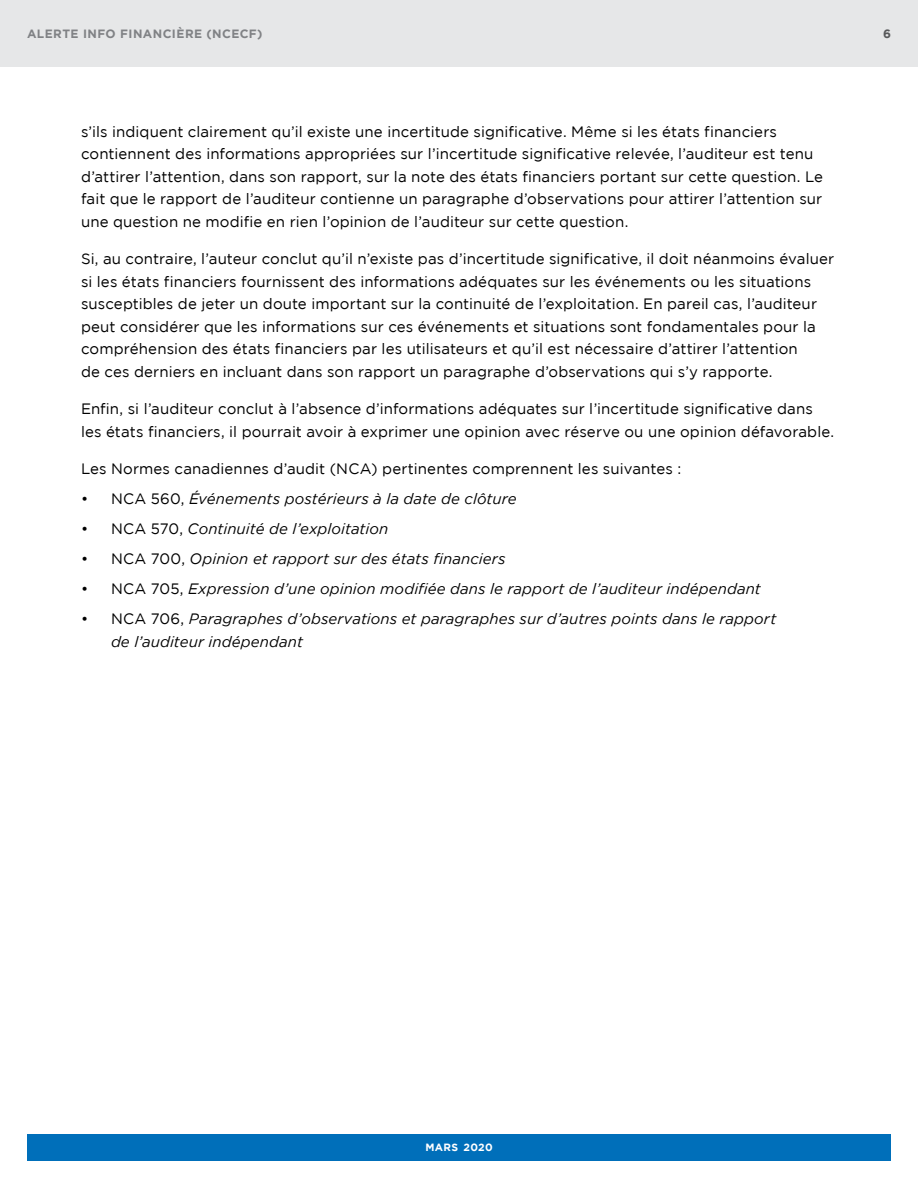
<style>
.page{position:relative;width:918px;height:1188px;background:#fff}
.page>*{position:absolute;margin:0;border:0;box-sizing:border-box;transform-origin:0 0}
.t1{font:15px/22.5px "Gotham";letter-spacing:.01em;color:#000}
.t2{font:italic 15px/22.5px "Gotham";letter-spacing:.005em;color:#000}
.t3{font:700 12px "Gotham";letter-spacing:.03em;color:#808285}
.t4{font:700 12px "Gotham";color:#58595b}
.t5{font:700 10.5px "Gotham";letter-spacing:.03em;color:#fff}
.s1{font-style:normal}
</style>
<div class="page">
<div style="left:27px;top:1134px;width:864px;height:27px;background:#006fba"></div>
<div style="left:0;top:0;width:918px;height:68px;background:#e6e7e8"></div>
<p class="t3" style="left:27px;top:27px;width:19px">ALERTE</p>
<p class="t3" style="left:83px;top:27px;width:9px">INFO</p>
<p class="t3" style="left:120px;top:27px;width:9px">FINANCI</p>
<p class="t3" style="left:176px;top:27px;width:88px">ÈRE (NCECF)</p>
<p class="t4" style="left:883px;top:27px;width:9px">6</p>
<p class="t1" style="left:81px;top:120px;width:744px">s’ils indiquent clairement qu’il existe une incertitude significative. Même si les états financiers contiennent des informations appropriées sur l’incertitude significative relevée, l’auditeur est tenu d’attirer l’attention, dans son rapport, sur la note des états financiers portant sur cette question. Le fait que le rapport de l’auditeur contienne un paragraphe d’observations pour attirer l’attention sur une question ne modifie en rien l’opinion de l’auditeur sur cette question.</p>
<p class="t1" style="left:81px;top:248px;width:755px">Si, au contraire, l’auteur conclut qu’il n’existe pas d’incertitude significative, il doit néanmoins évaluer si les états financiers fournissent des informations adéquates sur les événements ou les situations susceptibles de jeter un doute important sur la continuité de l’exploitation. En pareil cas, l’auditeur peut considérer que les informations sur ces événements et situations sont fondamentales pour la compréhension des états financiers par les utilisateurs et qu’il est nécessaire d’attirer l’attention<br>de ces derniers en incluant dans son rapport un paragraphe d’observations qui s’y rapporte.</p>
<p class="t1" style="left:81px;top:398px;width:755px">Enfin, si l’auditeur conclut à l’absence d’informations adéquates sur l’incertitude significative dans les états financiers, il pourrait avoir à exprimer une opinion avec réserve ou une opinion défavorable.</p>
<p class="t1" style="left:81px;top:458px;width:602px">Les Normes canadiennes d’audit (NCA) pertinentes comprennent les suivantes :</p>
<p class="t2" style="left:81px;top:488px;width:437px"><span class="s1">• NCA 560,</span> Événements postérieurs à la date de clôture</p>
<p class="t2" style="left:81px;top:518px;width:309px"><span class="s1">• NCA 570,</span> Continuité de l’exploitation</p>
<p class="t2" style="left:81px;top:548px;width:426px"><span class="s1">• NCA 700,</span> Opinion et rapport sur des états financiers</p>
<p class="t2" style="left:81px;top:578px;width:682px"><span class="s1">• NCA 705,</span> Expression d’une opinion modifiée dans le rapport de l’auditeur indépendant</p>
<p class="t2" style="left:111px;top:608px;width:667px;text-indent:-30px"><span class="s1">• NCA 706,</span> Paragraphes d’observations et paragraphes sur d’autres points dans le rapport de l’auditeur indépendant</p>
<p class="t5" style="left:425px;top:1142px;width:69px">MARS 2020</p>
</div>
